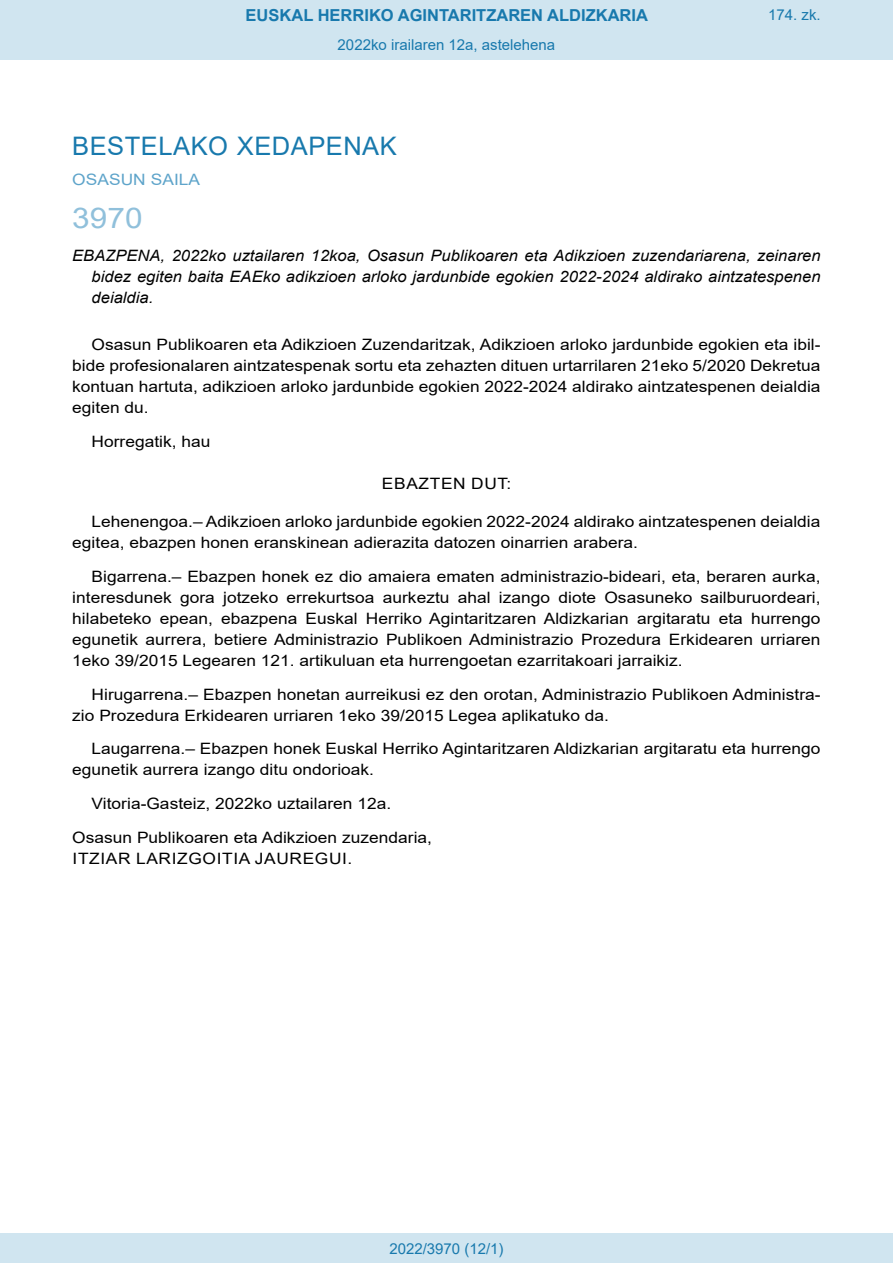
<style>
.page{position:relative;width:893px;height:1263px;background:#fff}
.page>*{position:absolute;margin:0;border:0;box-sizing:border-box;transform-origin:0 0}
.BOPVOrden{font:28.5px "Arial";color:#90c0db;scale:1.11 1}
.BOPVSeccion{font:25.5px "Arial";letter-spacing:.02em;color:#1879ad}
.t1{font:700 16.5px "Arial";color:#1879ad}
.BOPVDetalle{font:15.6px/21px "Arial";color:#000;scale:1.11 1}
.BOPVTitulo{font:italic 15.6px/21px "Arial";color:#000;text-align:justify;scale:1.05 1}
.BOPVFirmaPuesto{font:15.6px "Arial";color:#000;scale:1.11 1}
.BOPVFirmaLugFec{font:15.6px "Arial";color:#000;scale:1.11 1}
.BOPVFirmaNombre{font:15.6px "Arial";letter-spacing:.035em;color:#000;scale:1.11 1}
.BOPVOrganismo{font:15.6px "Arial";letter-spacing:.005em;color:#5ea4ca;scale:1.11 1}
.BOPVClave{font:15.6px "Arial";letter-spacing:.035em;color:#000;scale:1.11 1}
.Paginacion_Centro{font:15px "Arial";color:#1879ad}
</style>
<div class="page">
<div style="left:0;top:0;width:893px;height:60px;background:#d0e5f0"></div>
<div style="left:0;top:1233px;width:893px;height:30px;background:#d0e5f0"></div>
<p class="t1" style="left:246px;top:3px;width:404px">EUSKAL HERRIKO AGINTARITZAREN ALDIZKARIA</p>
<p class="Paginacion_Centro" style="left:338px;top:35px;width:219px">2022ko irailaren 12a, astelehena</p>
<p class="Paginacion_Centro" style="left:768px;top:5px;width:54px">174. zk.</p>
<p class="BOPVSeccion" style="left:72px;top:128px;width:326px">BESTELAKO XEDAPENAK</p>
<p class="BOPVOrganismo" style="left:72px;top:169px;width:117px">OSASUN SAILA</p>
<p class="BOPVOrden" style="left:72px;top:198px;width:65px">3970</p>
<p class="BOPVTitulo" style="left:92px;top:246px;width:696px;text-indent:-19px">EBAZPENA, 2022ko uztailaren 12koa, Osasun Publikoaren eta Adikzioen zuzendariarena, zeinaren bidez egiten baita EAEko adikzioen arloko jardunbide egokien 2022-2024 aldirako aintzatespenen deialdia.</p>
<p class="BOPVDetalle" style="left:72px;top:334px;width:676px;text-align:justify;text-indent:19px">Osasun Publikoaren eta Adikzioen Zuzendaritzak, Adikzioen arloko jardunbide egokien eta ibil&shy;bide profesionalaren aintzatespenak sortu eta zehazten dituen urtarrilaren 21eko 5/2020 Dekretua kontuan hartuta, adikzioen arloko jardunbide egokien 2022-2024 aldirako aintzatespenen deialdia egiten du.</p>
<p class="BOPVDetalle" style="left:92px;top:431px;width:109px">Horregatik, hau</p>
<p class="BOPVClave" style="left:382px;top:473px;width:118px">EBAZTEN DUT:</p>
<p class="BOPVDetalle" style="left:72px;top:511px;width:676px;text-indent:19px">Lehenengoa.– Adikzioen arloko jardunbide egokien 2022-2024 aldirako aintzatespenen deialdia egitea, ebazpen honen eranskinean adierazita datozen oinarrien arabera.</p>
<p class="BOPVDetalle" style="left:72px;top:566px;width:676px;text-align:justify;text-indent:19px">Bigarrena.– Ebazpen honek ez dio amaiera ematen administrazio-bideari, eta, beraren aurka, interesdunek gora jotzeko errekurtsoa aurkeztu ahal izango diote Osasuneko sailburuordeari, hilabeteko epean, ebazpena Euskal Herriko Agintaritzaren Aldizkarian argitaratu eta hurrengo egunetik aurrera, betiere Administrazio Publikoen Administrazio Prozedura Erkidearen urriaren 1eko 39/2015 Legearen 121. artikuluan eta hurrengoetan ezarritakoari jarraikiz.</p>
<p class="BOPVDetalle" style="left:72px;top:683px;width:676px;text-indent:19px">Hirugarrena.– Ebazpen honetan aurreikusi ez den orotan, Administrazio Publikoen Administra&shy;zio Prozedura Erkidearen urriaren 1eko 39/2015 Legea aplikatuko da.</p>
<p class="BOPVDetalle" style="left:72px;top:738px;width:676px;text-indent:19px">Laugarrena.– Ebazpen honek Euskal Herriko Agintaritzaren Aldizkarian argitaratu eta hurrengo egunetik aurrera izango ditu ondorioak.</p>
<p class="BOPVFirmaLugFec" style="left:92px;top:793px;width:271px">Vitoria-Gasteiz, 2022ko uztailaren 12a.</p>
<p class="BOPVFirmaPuesto" style="left:72px;top:827px;width:326px">Osasun Publikoaren eta Adikzioen zuzendaria,</p>
<p class="BOPVFirmaNombre" style="left:73px;top:848px;width:253px">ITZIAR LARIZGOITIA JAUREGUI.</p>
<p class="Paginacion_Centro" style="left:389px;top:1238px;width:116px">2022/3970 (12/1)</p>
</div>
